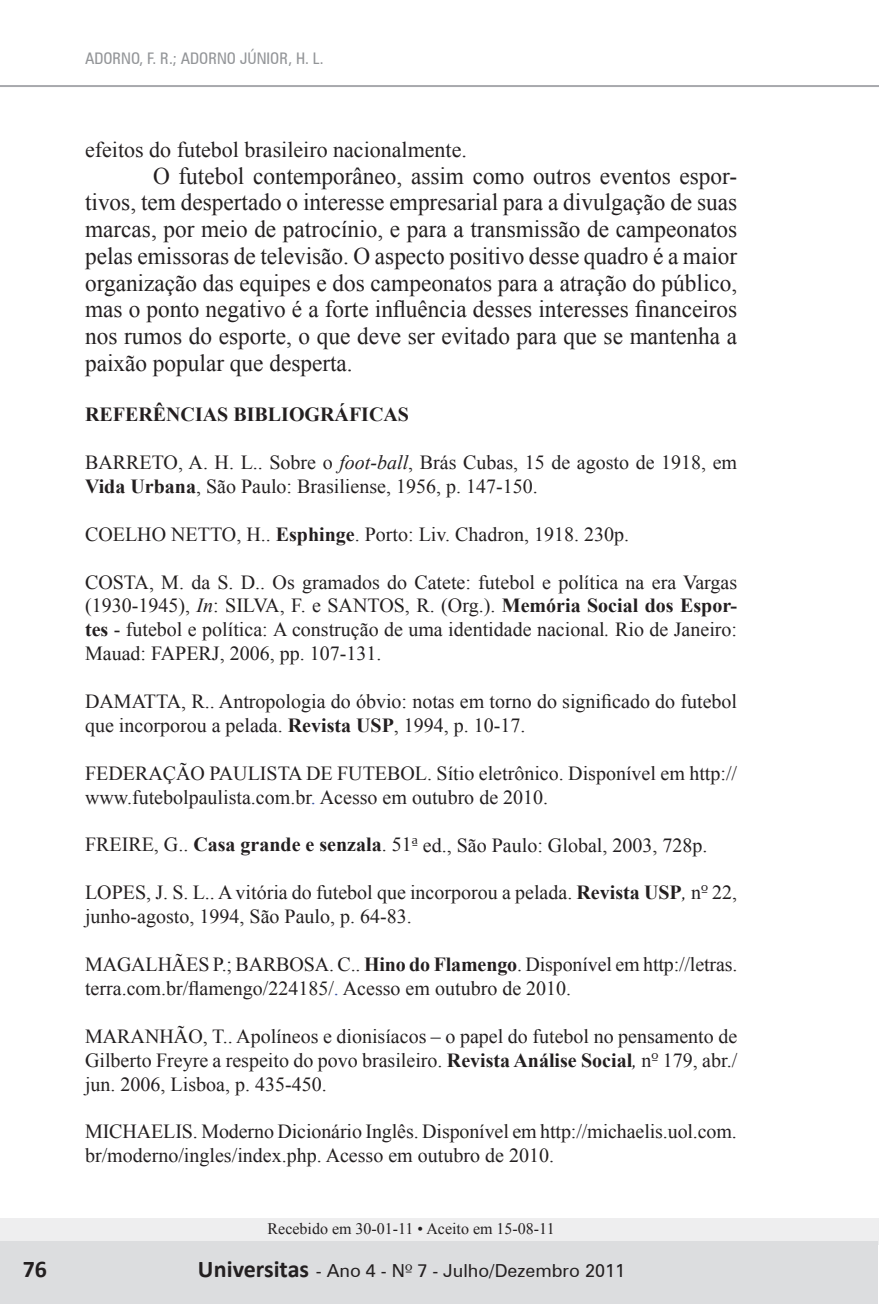
<style>
.page{position:relative;width:879px;height:1304px;background:#fff}
.page>*{position:absolute;margin:0;border:0;box-sizing:border-box;transform-origin:0 0}
.t1{font:24px/26.8px "Times New Roman";color:#231f20;text-align:justify}
.t2{font:700 24px "Calibri";color:#231f20}
.t3{font:22px "Times New Roman";color:#231f20}
.t4{font:20px/24px "Times New Roman";color:#231f20}
.t5{font:700 20px "Times New Roman";color:#231f20}
.t6{font:18px "Zurich BT";color:#231f20}
.t7{font:16px "Times New Roman";color:#231f20}
.t8{font:condensed 16px "Zurich BT";color:#939598}
.s1{font-style:italic}
.s2{font-weight:700}
.s3{color:#3853a3}
.s4{font-family:"Zapf Humanist 601 BT";font-size:17px}
.s5{font-family:"Calibri";font-weight:700;font-size:24px}
.s6{font-family:"Zapf Humanist 601 BT"}
</style>
<div class="page">
<div style="left:0;top:1218px;width:878px;height:27px;background:#eeeeef"></div>
<div style="left:0;top:1242px;width:878px;height:62px;background:#dcdddf"></div>
<hr style="left:0;top:85px;width:879px;height:2px;background:#a8a9ad">
<p class="t8" style="left:85px;top:48px;width:240px">ADORNO, F. R.; ADORNO JÚNIOR, H. L.</p>
<p class="t3" style="left:85px;top:135px;width:383px">efeitos do futebol brasileiro nacionalmente.</p>
<p class="t1" style="left:85px;top:162px;width:654px;text-indent:68px">O futebol contemporâneo, assim como outros eventos espor&shy;tivos, tem despertado o interesse empresarial para a divulgação de suas marcas, por meio de patrocínio, e para a transmissão de campeonatos pelas emissoras de televisão. O aspecto positivo desse quadro é a maior organização das equipes e dos campeonatos para a atração do público, mas o ponto negativo é a forte influência desses interesses financeiros nos rumos do esporte, o que deve ser evitado para que se mantenha a paixão popular que desperta.</p>
<p class="t5" style="left:85px;top:401px;width:325px">REFERÊNCIAS BIBLIOGRÁFICAS</p>
<p class="t4" style="left:85px;top:450px;width:653px">BARRETO, A. H. L.. Sobre o <span class="s1">foot-ball</span>, Brás Cubas, 15 de agosto de 1918, em<br><span class="s2">Vida Urbana</span>, São Paulo: Brasiliense, 1956, p. 147-150.</p>
<p class="t4" style="left:85px;top:522px;width:545px">COELHO NETTO, H.. <span class="s2">Esphinge</span>. Porto: Liv. Chadron, 1918. 230p.</p>
<p class="t4" style="left:85px;top:570px;width:653px;text-align:justify">COSTA, M. da S. D.. Os gramados do Catete: futebol e política na era Vargas (1930-1945), <span class="s1">In</span>: SILVA, F. e SANTOS, R. (Org.). <span class="s2">Memória Social dos Espor&shy;tes</span> - futebol e política: A construção de uma identidade nacional<span class="s1">.</span> Rio de Janeiro:<br>Mauad: FAPERJ, 2006, pp. 107-131.</p>
<p class="t4" style="left:85px;top:689px;width:653px">DAMATTA, R.. Antropologia do óbvio: notas em torno do significado do futebol que incorporou a pelada. <span class="s2">Revista USP</span>, 1994, p. 10-17.</p>
<p class="t4" style="left:85px;top:761px;width:653px">FEDERAÇÃO PAULISTA DE FUTEBOL. Sítio eletrônico. Disponível em http:// www.futebolpaulista.com.br<span class="s3">.</span> Acesso em outubro de 2010.</p>
<p class="t4" style="left:85px;top:832px;width:624px">FREIRE, G.. <span class="s2">Casa grande e senzala</span>. 51<span class="s4">ª</span> ed., São Paulo: Global, 2003, 728p.</p>
<p class="t4" style="left:85px;top:880px;width:653px">LOPES, J. S. L.. A vitória do futebol que incorporou a pelada. <span class="s2">Revista USP</span><span class="s1">,</span> n<span class="s4">º</span> 22, junho-agosto, 1994, São Paulo, p. 64-83.</p>
<p class="t4" style="left:85px;top:952px;width:654px">MAGALHÃES P.; BARBOSA. C.. <span class="s2">Hino do Flamengo</span>. Disponível em http://letras. terra.com.br/flamengo/224185/<span class="s3">.</span> Acesso em outubro de 2010.</p>
<p class="t4" style="left:85px;top:1024px;width:653px;text-align:justify">MARANHÃO, T.. Apolíneos e dionisíacos – o papel do futebol no pensamento de Gilberto Freyre a respeito do povo brasileiro. <span class="s2">Revista Análise Social</span><span class="s1">,</span> n<span class="s4">º</span> 179, abr./ jun. 2006, Lisboa, p. 435-450.</p>
<p class="t4" style="left:85px;top:1119px;width:653px">MICHAELIS. Moderno Dicionário Inglês. Disponível em http://michaelis.uol.com. br/moderno/ingles/index.php. Acesso em outubro de 2010.</p>
<p class="t7" style="left:268px;top:1218px;width:289px">Recebido em 30-01-11 • Aceito em 15-08-11</p>
<p class="t2" style="left:23px;top:1253px;width:26px">76</p>
<p class="t6" style="left:198px;top:1260px;width:429px"><span class="s5">Universitas</span> - Ano 4 - N<span class="s6">º</span> 7 - Julho/Dezembro 2011</p>
</div>
